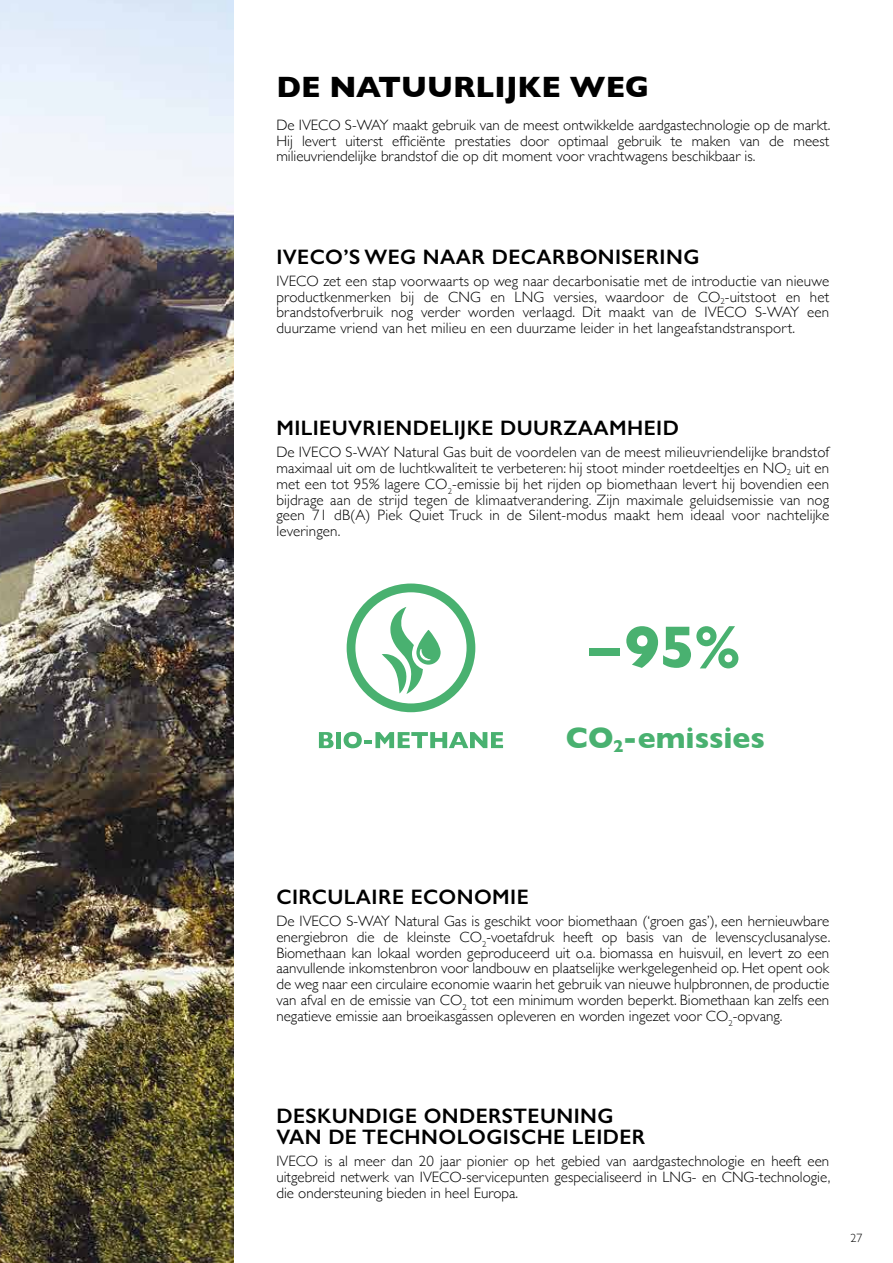
<style>
.page{position:relative;width:893px;height:1263px;background:#fff}
.page>*{position:absolute;margin:0;border:0;box-sizing:border-box;transform-origin:0 0}
.t1{font:700 60px "Gill Sans";color:#49b170}
.t2{font:700 30px "Gill Sans";color:#000}
.t3{font:700 30px "Gill Sans";letter-spacing:-.005em;color:#49b170}
.t4{font:600 21px/21px "Gill Sans";letter-spacing:.02em;color:#000}
.t5{font:300 15px/15.8px "Gill Sans";color:#000;text-align:justify}
.t6{font:300 12px "Gill Sans";color:#000}
</style>
<div class="page">
<img style="left:0;top:0;width:234px;height:1263px">
<svg style="left:319px;top:732px;width:15px;height:16px"></svg>
<div style="left:336px;top:732px;width:5px;height:16px;background:#49b170"></div>
<svg style="left:344px;top:732px;width:159px;height:16px"></svg>
<svg style="left:347px;top:583px;width:128px;height:129px"></svg>
<h2 class="t2" style="left:276px;top:63px;width:374px">DE NATUURLIJKE WEG</h2>
<p class="t5" style="left:276px;top:116px;width:556px">De IVECO S-WAY maakt gebruik van de meest ontwikkelde aardgastechnologie op de markt.<br>Hij levert uiterst efficiënte prestaties door optimaal gebruik te maken van de meest milieuvriendelijke brandstof die op dit moment voor vrachtwagens beschikbaar is.</p>
<h3 class="t4" style="left:276px;top:246px;width:424px">IVECO’S WEG NAAR DECARBONISERING</h3>
<p class="t5" style="left:276px;top:272px;width:554px">IVECO zet een stap voorwaarts op weg naar decarbonisatie met de introductie van nieuwe productkenmerken bij de CNG en LNG versies, waardoor de CO<sub>2</sub>-uitstoot en het brandstofverbruik nog verder worden verlaagd. Dit maakt van de IVECO S-WAY een duurzame vriend van het milieu en een duurzame leider in het langeafstandstransport.</p>
<h3 class="t4" style="left:276px;top:418px;width:404px">MILIEUVRIENDELIJKE DUURZAAMHEID</h3>
<p class="t5" style="left:276px;top:444px;width:554px">De IVECO S-WAY Natural Gas buit de voordelen van de meest milieuvriendelijke brandstof maximaal uit om de luchtkwaliteit te verbeteren: hij stoot minder roetdeeltjes en NO<sub>2</sub> uit en met een tot 95% lagere CO<sub>2</sub>-emissie bij het rijden op biomethaan levert hij bovendien een bijdrage aan de strijd tegen de klimaatverandering. Zijn maximale geluidsemissie van nog geen 71 dB(A) Piek Quiet Truck in de Silent-modus maakt hem ideaal voor nachtelijke leveringen.</p>
<h1 class="t1" style="left:589px;top:599px;width:153px">–95%</h1>
<h2 class="t3" style="left:566px;top:714px;width:200px">CO<sub>2</sub>-emissies</h2>
<h3 class="t4" style="left:276px;top:886px;width:254px">CIRCULAIRE ECONOMIE</h3>
<p class="t5" style="left:276px;top:913px;width:555px">De IVECO S-WAY Natural Gas is geschikt voor biomethaan (‘groen gas’), een hernieuwbare energiebron die de kleinste CO<sub>2</sub>-voetafdruk heeft op basis van de levenscyclusanalyse.<br>Biomethaan kan lokaal worden geproduceerd uit o.a. biomassa en huisvuil, en levert zo een aanvullende inkomstenbron voor landbouw en plaatselijke werkgelegenheid op. Het opent ook de weg naar een circulaire economie waarin het gebruik van nieuwe hulpbronnen, de productie van afval en de emissie van CO<sub>2</sub> tot een minimum worden beperkt. Biomethaan kan zelfs een negatieve emissie aan broeikasgassen opleveren en worden ingezet voor CO<sub>2</sub>-opvang.</p>
<h3 class="t4" style="left:276px;top:1105px;width:371px">DESKUNDIGE ONDERSTEUNING<br>VAN DE TECHNOLOGISCHE LEIDER</h3>
<p class="t5" style="left:276px;top:1152px;width:555px">IVECO is al meer dan 20 jaar pionier op het gebied van aardgastechnologie en heeft een uitgebreid netwerk van IVECO-servicepunten gespecialiseerd in LNG- en CNG-technologie, die ondersteuning bieden in heel Europa.</p>
<p class="t6" style="left:850px;top:1228px;width:14px">27</p>
</div>
